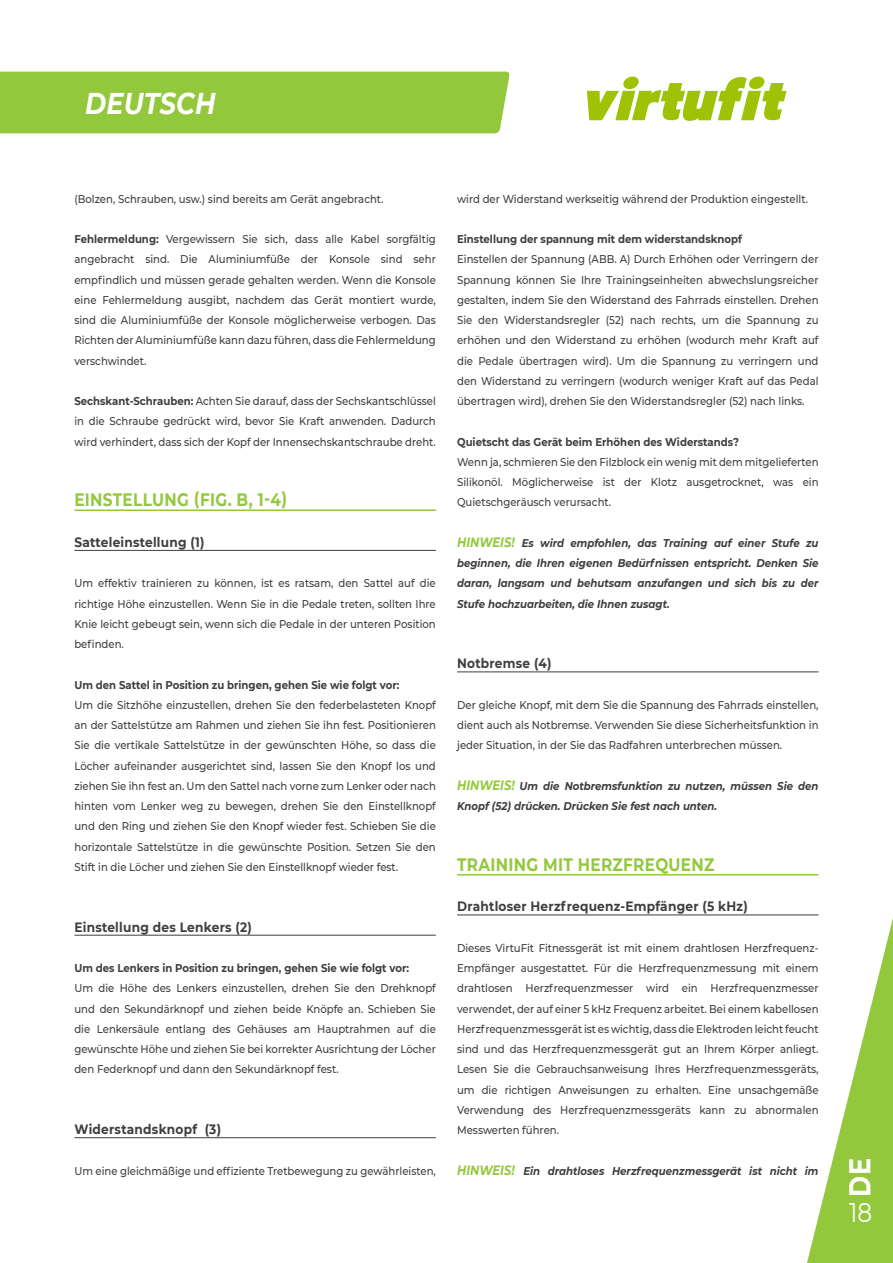
<style>
.page{position:relative;width:893px;height:1263px;background:#fff}
.page>*{position:absolute;margin:0;border:0;box-sizing:border-box;transform-origin:0 0}
.t1{font:italic 700 30px "Montserrat";letter-spacing:.01em;color:#fff;scale:.85 1}
.t2{font:700 30px "Montserrat";color:#fff;scale:.85 1}
.t3{font:27px "Montserrat";color:#fff;scale:.85 1}
.VF__Opsomming_platte{font:700 18px "Montserrat";letter-spacing:.02em;color:#94c83c;scale:.85 1}
.VF__Opsomming_platte-2{font:700 13.5px "Montserrat";letter-spacing:.02em;color:#3e3e3f;scale:.9 1}
.VF__Opsomming_platte-3{font:500 11.25px/20.2px "Montserrat";color:#3e3e3f;text-align:justify;scale:.9 1}
.VF__Opsomming_platte-4{font:italic 700 11.25px/20.2px "Montserrat";color:#3e3e3f;text-align:justify;scale:.9 1}
.t4{font:700 11.25px "Montserrat";color:#3e3e3f;scale:.9 1}
.s1{font-weight:700}
.s2{font-size:13.5px;color:#94c83c}
</style>
<div class="page">
<div style="left:0;top:72px;width:510px;height:61px;background:#94c83c"></div>
<svg style="left:587px;top:77px;width:199px;height:44px"></svg>
<svg style="left:798px;top:875px;width:95px;height:388px"></svg>
<hr style="left:457px;top:671px;width:362px;height:1px;background:#3e3e3f">
<hr style="left:457px;top:874px;width:362px;height:1px;background:#94c83c">
<hr style="left:457px;top:914px;width:362px;height:1px;background:#3e3e3f">
<hr style="left:74px;top:509px;width:362px;height:2px;background:#94c83c">
<hr style="left:74px;top:550px;width:362px;height:1px;background:#3e3e3f">
<hr style="left:74px;top:935px;width:362px;height:1px;background:#3e3e3f">
<hr style="left:74px;top:1137px;width:362px;height:1px;background:#3e3e3f">
<h1 class="t1" style="left:85px;top:82px;width:155px">DEUTSCH</h1>
<p class="VF__Opsomming_platte-3" style="left:74px;top:188px;width:345px">(Bolzen, Schrauben, usw.) sind bereits am Gerät angebracht.</p>
<p class="VF__Opsomming_platte-3" style="left:74px;top:228px;width:403px"><span class="s1">Fehlermeldung:</span> Vergewissern Sie sich, dass alle Kabel sorgfältig angebracht sind. Die Aluminiumfüße der Konsole sind sehr empfindlich und müssen gerade gehalten werden. Wenn die Konsole eine Fehlermeldung ausgibt, nachdem das Gerät montiert wurde, sind die Aluminiumfüße der Konsole möglicherweise verbogen. Das Richten der Aluminiumfüße kann dazu führen, dass die Fehlermeldung verschwindet.</p>
<p class="VF__Opsomming_platte-3" style="left:74px;top:390px;width:403px"><span class="s1">Sechskant-Schrauben:</span> Achten Sie darauf, dass der Sechskantschlüssel in die Schraube gedrückt wird, bevor Sie Kraft anwenden. Dadurch wird verhindert, dass sich der Kopf der Innensechskantschraube dreht.</p>
<p class="VF__Opsomming_platte" style="left:74px;top:487px;width:252px">EINSTELLUNG (FIG. B, 1-4)</p>
<p class="VF__Opsomming_platte-2" style="left:74px;top:532px;width:146px">Satteleinstellung (1)</p>
<p class="VF__Opsomming_platte-3" style="left:74px;top:573px;width:403px">Um effektiv trainieren zu können, ist es ratsam, den Sattel auf die richtige Höhe einzustellen. Wenn Sie in die Pedale treten, sollten Ihre Knie leicht gebeugt sein, wenn sich die Pedale in der unteren Position befinden.</p>
<p class="t4" style="left:74px;top:676px;width:363px">Um den Sattel in Position zu bringen, gehen Sie wie folgt vor:</p>
<p class="VF__Opsomming_platte-3" style="left:74px;top:694px;width:403px">Um die Sitzhöhe einzustellen, drehen Sie den federbelasteten Knopf an der Sattelstütze am Rahmen und ziehen Sie ihn fest. Positionieren Sie die vertikale Sattelstütze in der gewünschten Höhe, so dass die Löcher aufeinander ausgerichtet sind, lassen Sie den Knopf los und ziehen Sie ihn fest an. Um den Sattel nach vorne zum Lenker oder nach hinten vom Lenker weg zu bewegen, drehen Sie den Einstellknopf und den Ring und ziehen Sie den Knopf wieder fest. Schieben Sie die horizontale Sattelstütze in die gewünschte Position. Setzen Sie den Stift in die Löcher und ziehen Sie den Einstellknopf wieder fest.</p>
<p class="VF__Opsomming_platte-2" style="left:74px;top:917px;width:199px">Einstellung des Lenkers (2)</p>
<p class="t4" style="left:74px;top:960px;width:373px">Um des Lenkers in Position zu bringen, gehen Sie wie folgt vor:</p>
<p class="VF__Opsomming_platte-3" style="left:74px;top:978px;width:403px">Um die Höhe des Lenkers einzustellen, drehen Sie den Drehknopf und den Sekundärknopf und ziehen beide Knöpfe an. Schieben Sie die Lenkersäule entlang des Gehäuses am Hauptrahmen auf die gewünschte Höhe und ziehen Sie bei korrekter Ausrichtung der Löcher den Federknopf und dann den Sekundärknopf fest.</p>
<p class="VF__Opsomming_platte-2" style="left:74px;top:1119px;width:164px">Widerstandsknopf (3)</p>
<p class="VF__Opsomming_platte-3" style="left:74px;top:1160px;width:403px">Um eine gleichmäßige und effiziente Tretbewegung zu gewährleisten,</p>
<p class="VF__Opsomming_platte-3" style="left:457px;top:188px;width:391px">wird der Widerstand werkseitig während der Produktion eingestellt.</p>
<p class="t4" style="left:457px;top:231px;width:318px">Einstellung der spannung mit dem widerstandsknopf</p>
<p class="VF__Opsomming_platte-3" style="left:457px;top:249px;width:403px">Einstellen der Spannung (ABB. A) Durch Erhöhen oder Verringern der Spannung können Sie Ihre Trainingseinheiten abwechslungsreicher gestalten, indem Sie den Widerstand des Fahrrads einstellen. Drehen Sie den Widerstandsregler (52) nach rechts, um die Spannung zu erhöhen und den Widerstand zu erhöhen (wodurch mehr Kraft auf die Pedale übertragen wird). Um die Spannung zu verringern und den Widerstand zu verringern (wodurch weniger Kraft auf das Pedal übertragen wird), drehen Sie den Widerstandsregler (52) nach links.</p>
<p class="t4" style="left:457px;top:433px;width:315px">Quietscht das Gerät beim Erhöhen des Widerstands?</p>
<p class="VF__Opsomming_platte-3" style="left:457px;top:451px;width:403px">Wenn ja, schmieren Sie den Filzblock ein wenig mit dem mitgelieferten Silikonöl. Möglicherweise ist der Klotz ausgetrocknet, was ein Quietschgeräusch verursacht.</p>
<p class="VF__Opsomming_platte-4" style="left:457px;top:532px;width:403px"><span class="s2">HINWEIS!</span> Es wird empfohlen, das Training auf einer Stufe zu beginnen, die Ihren eigenen Bedürfnissen entspricht. Denken Sie daran, langsam und behutsam anzufangen und sich bis zu der Stufe hochzuarbeiten, die Ihnen zusagt.</p>
<p class="VF__Opsomming_platte-2" style="left:457px;top:654px;width:106px">Notbremse (4)</p>
<p class="VF__Opsomming_platte-3" style="left:457px;top:694px;width:403px">Der gleiche Knopf, mit dem Sie die Spannung des Fahrrads einstellen, dient auch als Notbremse. Verwenden Sie diese Sicherheitsfunktion in jeder Situation, in der Sie das Radfahren unterbrechen müssen.</p>
<p class="VF__Opsomming_platte-4" style="left:457px;top:775px;width:403px"><span class="s2">HINWEIS!</span> Um die Notbremsfunktion zu nutzen, müssen Sie den<br>Knopf (52) drücken. Drücken Sie fest nach unten.</p>
<p class="VF__Opsomming_platte" style="left:457px;top:851px;width:304px">TRAINING MIT HERZFREQUENZ</p>
<p class="VF__Opsomming_platte-2" style="left:457px;top:897px;width:324px">Drahtloser Herzfrequenz-Empfänger (5 kHz)</p>
<p class="VF__Opsomming_platte-3" style="left:457px;top:937px;width:403px">Dieses VirtuFit Fitnessgerät ist mit einem drahtlosen Herzfrequenz-Empfänger ausgestattet. Für die Herzfrequenzmessung mit einem drahtlosen Herzfrequenzmesser wird ein Herzfrequenzmesser verwendet, der auf einer 5 kHz Frequenz arbeitet. Bei einem kabellosen Herzfrequenzmessgerät ist es wichtig, dass die Elektroden leicht feucht sind und das Herzfrequenzmessgerät gut an Ihrem Körper anliegt.<br>Lesen Sie die Gebrauchsanweisung Ihres Herzfrequenzmessgeräts, um die richtigen Anweisungen zu erhalten. Eine unsachgemäße Verwendung des Herzfrequenzmessgeräts kann zu abnormalen Messwerten führen.</p>
<p class="VF__Opsomming_platte-4" style="left:457px;top:1160px;width:403px"><span class="s2">HINWEIS!</span> Ein drahtloses Herzfrequenzmessgerät ist nicht im</p>
<h1 class="t2" style="left:838px;top:1197px;width:48px;rotate:-90deg">DE</h1>
<h2 class="t3" style="left:849px;top:1194px;width:28px">18</h2>
</div>
